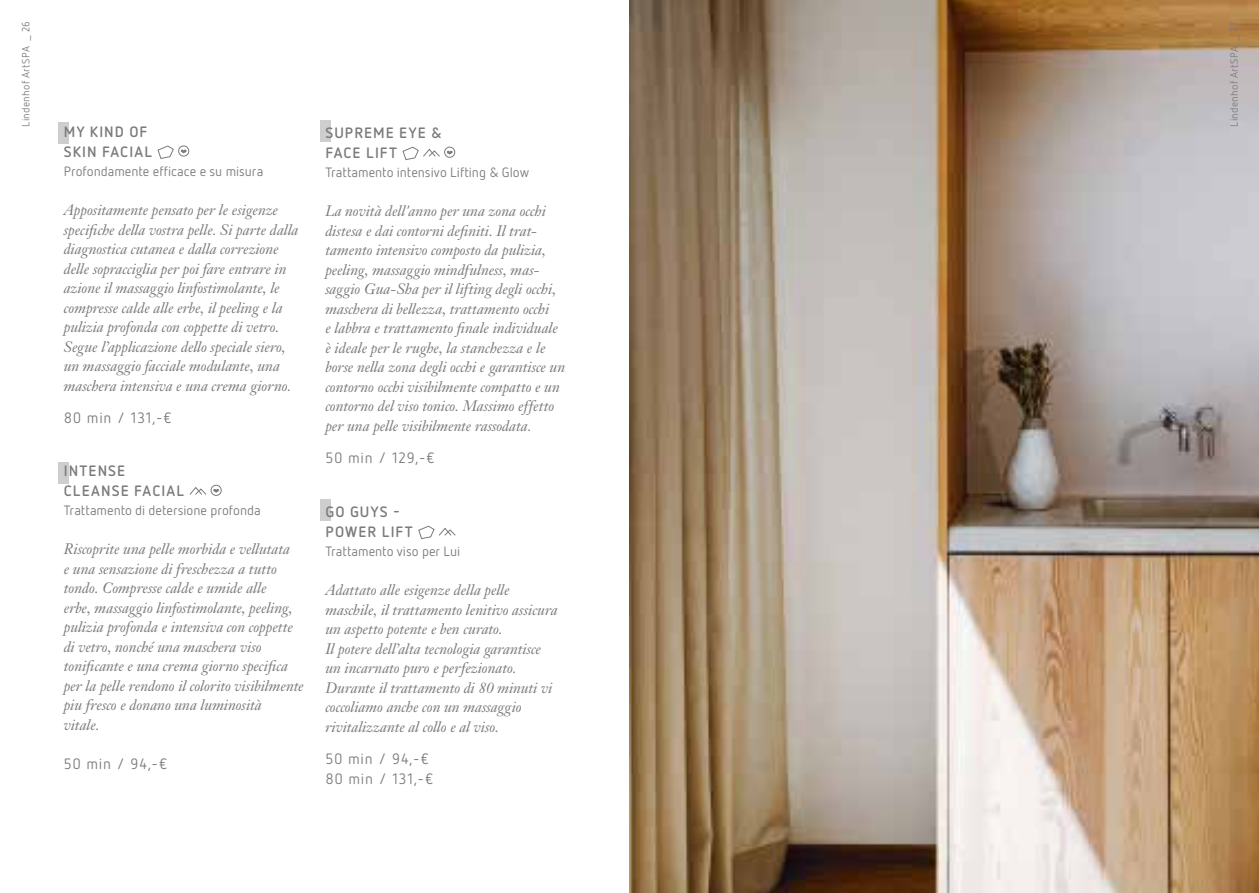
<style>
.page{position:relative;width:1259px;height:893px;background:#fff}
.page>*{position:absolute;margin:0;border:0;box-sizing:border-box;transform-origin:0 0}
.t1{font:italic 15px/19.5px "Janson Text";color:#7c7b7b}
.t2{font:700 15px/19.5px "Netto OT";letter-spacing:.07em;color:#7c7b7b}
.t3{font:15px/19.5px "Netto OT";letter-spacing:.05em;color:#7c7b7b}
.t4{font:13.5px "Netto OT";color:#7c7b7b}
.t5{font:10.5px "Netto OT";letter-spacing:.03em;color:#7c7b7b}
</style>
<div class="page">
<img style="left:629px;top:0;width:630px;height:893px">
<div style="left:320px;top:499px;width:11px;height:21px;background:#cecece"></div>
<div style="left:320px;top:120px;width:11px;height:21px;background:#cecece"></div>
<div style="left:58px;top:122px;width:11px;height:22px;background:#cecece"></div>
<div style="left:58px;top:462px;width:11px;height:21px;background:#cecece"></div>
<svg style="left:157px;top:145px;width:17px;height:14px"></svg>
<div style="left:178px;top:145px;width:11px;height:12px;border:1px solid #7c7b7b;border-radius:50%"></div>
<svg style="left:181px;top:150px;width:5px;height:4px"></svg>
<svg style="left:189px;top:487px;width:18px;height:8px"></svg>
<div style="left:211px;top:485px;width:11px;height:11px;border:1px solid #7c7b7b;border-radius:50%"></div>
<svg style="left:213px;top:489px;width:6px;height:4px"></svg>
<svg style="left:418px;top:525px;width:38px;height:15px"></svg>
<svg style="left:402px;top:146px;width:38px;height:14px"></svg>
<div style="left:444px;top:147px;width:11px;height:11px;border:1px solid #7c7b7b;border-radius:50%"></div>
<svg style="left:447px;top:151px;width:5px;height:4px"></svg>
<p class="t5" style="left:19px;top:41px;width:22px;rotate:-90deg">_ 26</p>
<p class="t5" style="left:1227px;top:41px;width:21px;rotate:-90deg">_ 27</p>
<p class="t5" style="left:19px;top:127px;width:82px;rotate:-90deg">Lindenhof ArtSPA</p>
<p class="t5" style="left:1227px;top:127px;width:82px;rotate:-90deg">Lindenhof ArtSPA</p>
<p class="t2" style="left:64px;top:122px;width:90px">MY KIND OF<br>SKIN FACIAL</p>
<p class="t4" style="left:64px;top:163px;width:201px">Profondamente efficace e su misura</p>
<p class="t1" style="left:64px;top:200px;width:236px">Appositamente pensato per le esigenze specifiche della vostra pelle. Si parte dalla diagnostica cutanea e dalla correzione delle sopracciglia per poi fare entrare in azione il massaggio linfostimolante, le compresse calde alle erbe, il peeling e la pulizia profonda con coppette di vetro.<br>Segue l’applicazione dello speciale siero, un massaggio facciale modulante, una maschera intensiva e una crema giorno.</p>
<p class="t3" style="left:64px;top:408px;width:109px">80 min / 131,-€</p>
<p class="t2" style="left:325px;top:123px;width:118px">SUPREME EYE &amp;<br>FACE LIFT</p>
<p class="t4" style="left:325px;top:164px;width:205px">Trattamento intensivo Lifting &amp; Glow</p>
<p class="t1" style="left:325px;top:201px;width:241px">La novità dell'anno per una zona occhi distesa e dai contorni definiti. Il trat&shy;tamento intensivo composto da pulizia, peeling, massaggio mindfulness, mas&shy;saggio Gua-Sha per il lifting degli occhi, maschera di bellezza, trattamento occhi<br>e labbra e trattamento finale individuale è ideale per le rughe, la stanchezza e le borse nella zona degli occhi e garantisce un contorno occhi visibilmente compatto e un contorno del viso tonico. Massimo effetto per una pelle visibilmente rassodata.</p>
<p class="t3" style="left:325px;top:448px;width:111px">50 min / 129,-€</p>
<p class="t2" style="left:64px;top:461px;width:122px">INTENSE<br>CLEANSE FACIAL</p>
<p class="t4" style="left:64px;top:502px;width:198px">Trattamento di detersione profonda</p>
<p class="t1" style="left:64px;top:540px;width:241px">Riscoprite una pelle morbida e vellutata<br>e una sensazione di freschezza a tutto tondo. Compresse calde e umide alle<br>erbe, massaggio linfostimolante, peeling, pulizia profonda e intensiva con coppette di vetro, nonché una maschera viso tonificante e una crema giorno specifica per la pelle rendono il colorito visibilmente piu fresco e donano una luminosità<br>vitale.</p>
<p class="t3" style="left:64px;top:754px;width:105px">50 min / 94,-€</p>
<p class="t2" style="left:325px;top:502px;width:89px">GO GUYS -<br>POWER LIFT</p>
<p class="t4" style="left:325px;top:543px;width:136px">Trattamento viso per Lui</p>
<p class="t1" style="left:325px;top:580px;width:234px">Adattato alle esigenze della pelle maschile, il trattamento lenitivo assicura un aspetto potente e ben curato.<br>Il potere dell’alta tecnologia garantisce un incarnato puro e perfezionato.<br>Durante il trattamento di 80 minuti vi coccoliamo anche con un massaggio rivitalizzante al collo e al viso.</p>
<p class="t3" style="left:325px;top:749px;width:109px">50 min / 94,-€<br>80 min / 131,-€</p>
</div>
